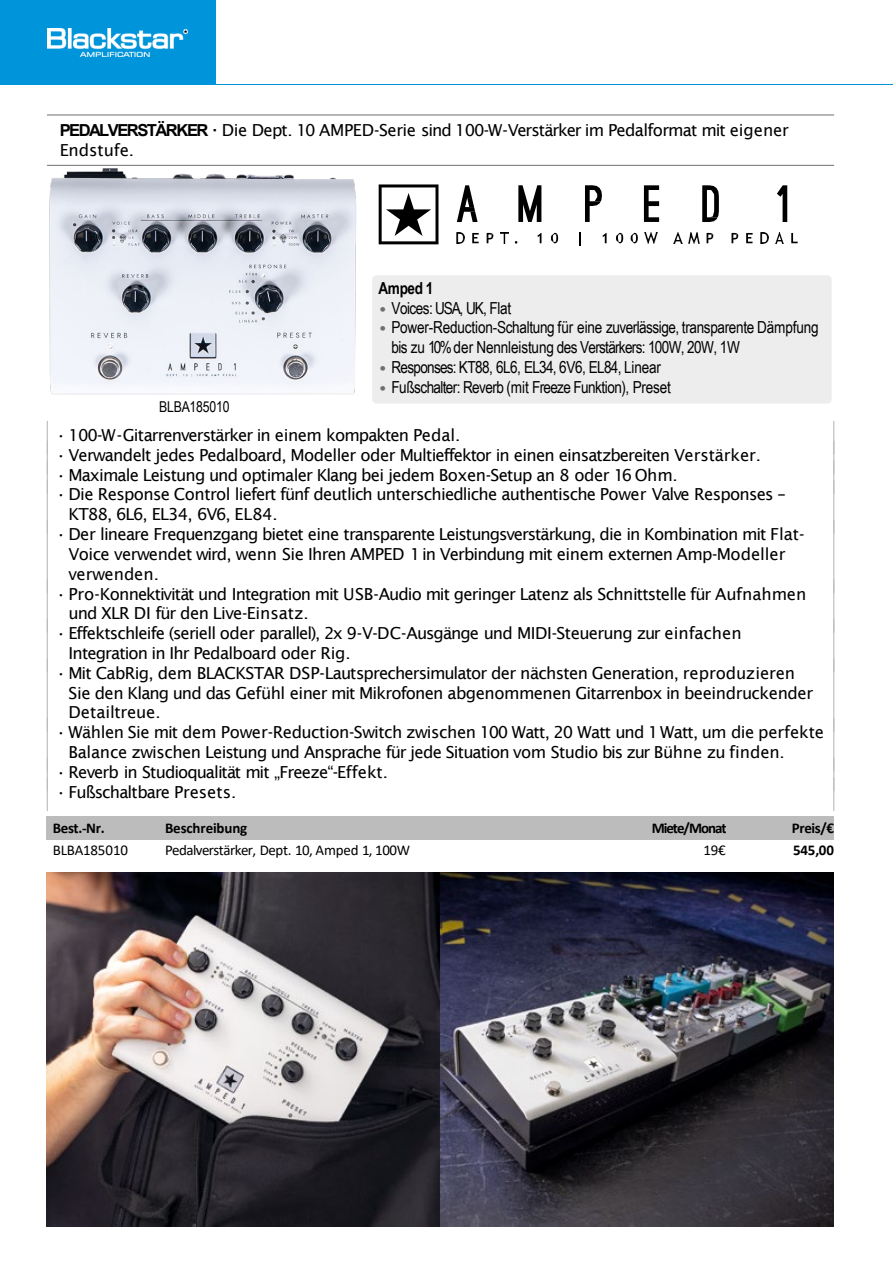
<style>
.page{position:relative;width:893px;height:1264px;background:#fff}
.page>*{position:absolute;margin:0;border:0;box-sizing:border-box;transform-origin:0 0}
.t1{font:16.5px/19.8px "Lucida Sans";letter-spacing:-.045em;color:#000}
.t2{font:16.5px/19.8px "Arial Narrow";letter-spacing:-.03em;color:#000}
.t3{font:700 16.5px "Arial Narrow";letter-spacing:-.025em;color:#000}
.t4{font:15px "Calibri";letter-spacing:-.025em;color:#000}
.t5{font:700 15px "Calibri";letter-spacing:-.02em;color:#000}
.t6{font:700 15px "Calibri";letter-spacing:-.07em;color:#000}
.t7{font:15px "Arial Narrow";letter-spacing:-.01em;color:#000}
.s1{font-family:"Arial";font-weight:700}
.s2{font-family:"Trebuchet MS";color:#706f6f}
</style>
<div class="page">
<div style="left:0;top:0;width:215px;height:84px;background:#0095db"></div>
<hr style="left:0;top:84px;width:892px;height:1px;background:#0095db">
<img style="left:47px;top:29px;width:140px;height:27px">
<hr style="left:47px;top:115px;width:787px;height:1px;background:#706f6f">
<hr style="left:47px;top:165px;width:787px;height:1px;background:#706f6f">
<div style="left:372px;top:275px;width:459px;height:128px;background:#ededed"></div>
<svg style="left:378px;top:184px;width:60px;height:60px"></svg>
<svg style="left:456px;top:233px;width:8px;height:10px"></svg>
<svg style="left:472px;top:233px;width:6px;height:10px"></svg>
<svg style="left:486px;top:233px;width:7px;height:10px"></svg>
<svg style="left:500px;top:233px;width:8px;height:10px"></svg>
<svg style="left:537px;top:233px;width:4px;height:10px"></svg>
<svg style="left:551px;top:233px;width:7px;height:10px"></svg>
<svg style="left:579px;top:232px;width:1px;height:14px"></svg>
<svg style="left:602px;top:233px;width:4px;height:10px"></svg>
<svg style="left:616px;top:233px;width:7px;height:10px"></svg>
<svg style="left:630px;top:233px;width:7px;height:10px"></svg>
<svg style="left:644px;top:233px;width:13px;height:10px"></svg>
<svg style="left:673px;top:233px;width:9px;height:10px"></svg>
<svg style="left:688px;top:233px;width:11px;height:10px"></svg>
<svg style="left:706px;top:233px;width:7px;height:10px"></svg>
<svg style="left:731px;top:233px;width:7px;height:10px"></svg>
<svg style="left:746px;top:233px;width:6px;height:10px"></svg>
<svg style="left:760px;top:233px;width:8px;height:10px"></svg>
<svg style="left:775px;top:233px;width:8px;height:10px"></svg>
<svg style="left:791px;top:233px;width:6px;height:10px"></svg>
<svg style="left:457px;top:185px;width:20px;height:37px"></svg>
<svg style="left:518px;top:185px;width:23px;height:37px"></svg>
<svg style="left:585px;top:185px;width:17px;height:37px"></svg>
<svg style="left:644px;top:185px;width:15px;height:37px"></svg>
<svg style="left:702px;top:185px;width:16px;height:37px"></svg>
<svg style="left:777px;top:185px;width:10px;height:37px"></svg>
<hr style="left:47px;top:421px;width:1px;height:33px;background:#bcbcbc">
<hr style="left:47px;top:440px;width:1px;height:34px;background:#bcbcbc">
<hr style="left:47px;top:460px;width:1px;height:34px;background:#bcbcbc">
<hr style="left:47px;top:480px;width:1px;height:53px;background:#bcbcbc">
<hr style="left:47px;top:520px;width:1px;height:73px;background:#bcbcbc">
<hr style="left:47px;top:579px;width:1px;height:53px;background:#bcbcbc">
<hr style="left:47px;top:619px;width:1px;height:53px;background:#bcbcbc">
<hr style="left:47px;top:658px;width:1px;height:73px;background:#bcbcbc">
<hr style="left:47px;top:718px;width:1px;height:53px;background:#bcbcbc">
<hr style="left:47px;top:757px;width:1px;height:34px;background:#bcbcbc">
<hr style="left:47px;top:777px;width:1px;height:33px;background:#bcbcbc">
<hr style="left:833px;top:421px;width:1px;height:33px;background:#bcbcbc">
<hr style="left:833px;top:440px;width:1px;height:34px;background:#bcbcbc">
<hr style="left:833px;top:460px;width:1px;height:34px;background:#bcbcbc">
<hr style="left:833px;top:480px;width:1px;height:53px;background:#bcbcbc">
<hr style="left:833px;top:520px;width:1px;height:73px;background:#bcbcbc">
<hr style="left:833px;top:579px;width:1px;height:53px;background:#bcbcbc">
<hr style="left:833px;top:619px;width:1px;height:53px;background:#bcbcbc">
<hr style="left:833px;top:658px;width:1px;height:73px;background:#bcbcbc">
<hr style="left:833px;top:718px;width:1px;height:53px;background:#bcbcbc">
<hr style="left:833px;top:757px;width:1px;height:34px;background:#bcbcbc">
<hr style="left:833px;top:777px;width:1px;height:33px;background:#bcbcbc">
<img style="left:47px;top:872px;width:786px;height:353px">
<div style="left:47px;top:816px;width:95px;height:23px;background:#bcbcbc"></div>
<div style="left:142px;top:816px;width:368px;height:23px;background:#bcbcbc"></div>
<div style="left:510px;top:816px;width:215px;height:23px;background:#bcbcbc"></div>
<div style="left:725px;top:816px;width:108px;height:23px;background:#bcbcbc"></div>
<img style="left:47px;top:165px;width:311px;height:230px">
<p class="t1" style="left:60px;top:120px;width:730px"><span class="s1">PEDALVERSTÄRKER ·</span> Die Dept. 10 AMPED-Serie sind 100-W-Verstärker im Pedalformat mit eigener<br>Endstufe.</p>
<p class="t3" style="left:378px;top:275px;width:56px">Amped 1</p>
<p class="t2" style="left:378px;top:297px;width:134px"><span class="s2">•</span> Voices: USA, UK, Flat</p>
<p class="t2" style="left:391px;top:317px;width:428px;text-indent:-13px"><span class="s2">•</span> Power-Reduction-Schaltung für eine zuverlässige, transparente Dämpfung bis zu 10%der Nennleistung des Verstärkers: 100W, 20W, 1W</p>
<p class="t2" style="left:378px;top:356px;width:284px"><span class="s2">•</span> Responses: KT88, 6L6, EL34, 6V6, EL84, Linear</p>
<p class="t2" style="left:378px;top:376px;width:294px"><span class="s2">•</span> Fußschalter: Reverb (mit Freeze Funktion), Preset</p>
<p class="t7" style="left:159px;top:396px;width:72px">BLBA185010</p>
<p class="t1" style="left:56px;top:425px;width:406px">• 100-W-Gitarrenverstärker in einem kompakten Pedal.</p>
<p class="t1" style="left:56px;top:445px;width:706px">• Verwandelt jedes Pedalboard, Modeller oder Multieffektor in einen einsatzbereiten Verstärker.</p>
<p class="t1" style="left:56px;top:464px;width:623px">• Maximale Leistung und optimaler Klang bei jedem Boxen-Setup an 8 oder 16 Ohm.</p>
<p class="t1" style="left:68px;top:484px;width:718px;text-indent:-13px">• Die Response Control liefert fünf deutlich unterschiedliche authentische Power Valve Responses –<br>KT88, 6L6, EL34, 6V6, EL84.</p>
<p class="t1" style="left:69px;top:524px;width:737px;text-indent:-13px">• Der lineare Frequenzgang bietet eine transparente Leistungsverstärkung, die in Kombination mit Flat-<br>Voice verwendet wird, wenn Sie Ihren AMPED 1in Verbindung mit einem externen Amp-Modeller verwenden.</p>
<p class="t1" style="left:69px;top:583px;width:739px;text-indent:-13px">• Pro-Konnektivität und Integration mit USB-Audio mit geringer Latenz als Schnittstelle für Aufnahmen und XLR DI für den Live-Einsatz.</p>
<p class="t1" style="left:69px;top:623px;width:674px;text-indent:-13px">• Effektschleife (seriell oder parallel), 2x 9-V-DC-Ausgänge und MIDI-Steuerung zur einfachen<br>Integration in Ihr Pedalboard oder Rig.</p>
<p class="t1" style="left:69px;top:662px;width:746px;text-indent:-13px">• Mit CabRig, dem BLACKSTAR DSP-Lautsprechersimulator der nächsten Generation, reproduzieren<br>Sie den Klang und das Gefühl einer mit Mikrofonen abgenommenen Gitarrenbox in beeindruckender<br>Detailtreue.</p>
<p class="t1" style="left:69px;top:722px;width:756px;text-indent:-13px">• Wählen Sie mit dem Power-Reduction-Switch zwischen 100 Watt, 20 Watt und 1Watt, um die perfekte<br>Balance zwischen Leistung und Ansprache für jede Situation vom Studio bis zur Bühne zu finden.</p>
<p class="t1" style="left:56px;top:761px;width:334px">• Reverb in Studioqualität mit „Freeze“-Effekt.</p>
<p class="t1" style="left:56px;top:781px;width:182px">• Fußschaltbare Presets.</p>
<p class="t5" style="left:53px;top:817px;width:54px">Best.-Nr.</p>
<p class="t5" style="left:165px;top:817px;width:84px">Beschreibung</p>
<p class="t6" style="left:652px;top:817px;width:76px">Miete/Monat</p>
<p class="t5" style="left:791px;top:817px;width:44px">Preis/€</p>
<p class="t4" style="left:53px;top:839px;width:77px">BLBA185010</p>
<p class="t4" style="left:165px;top:839px;width:246px">Pedalverstärker, Dept. 10, Amped 1, 100W</p>
<p class="t4" style="left:703px;top:839px;width:24px">19€</p>
<p class="t5" style="left:793px;top:839px;width:42px">545,00</p>
</div>
